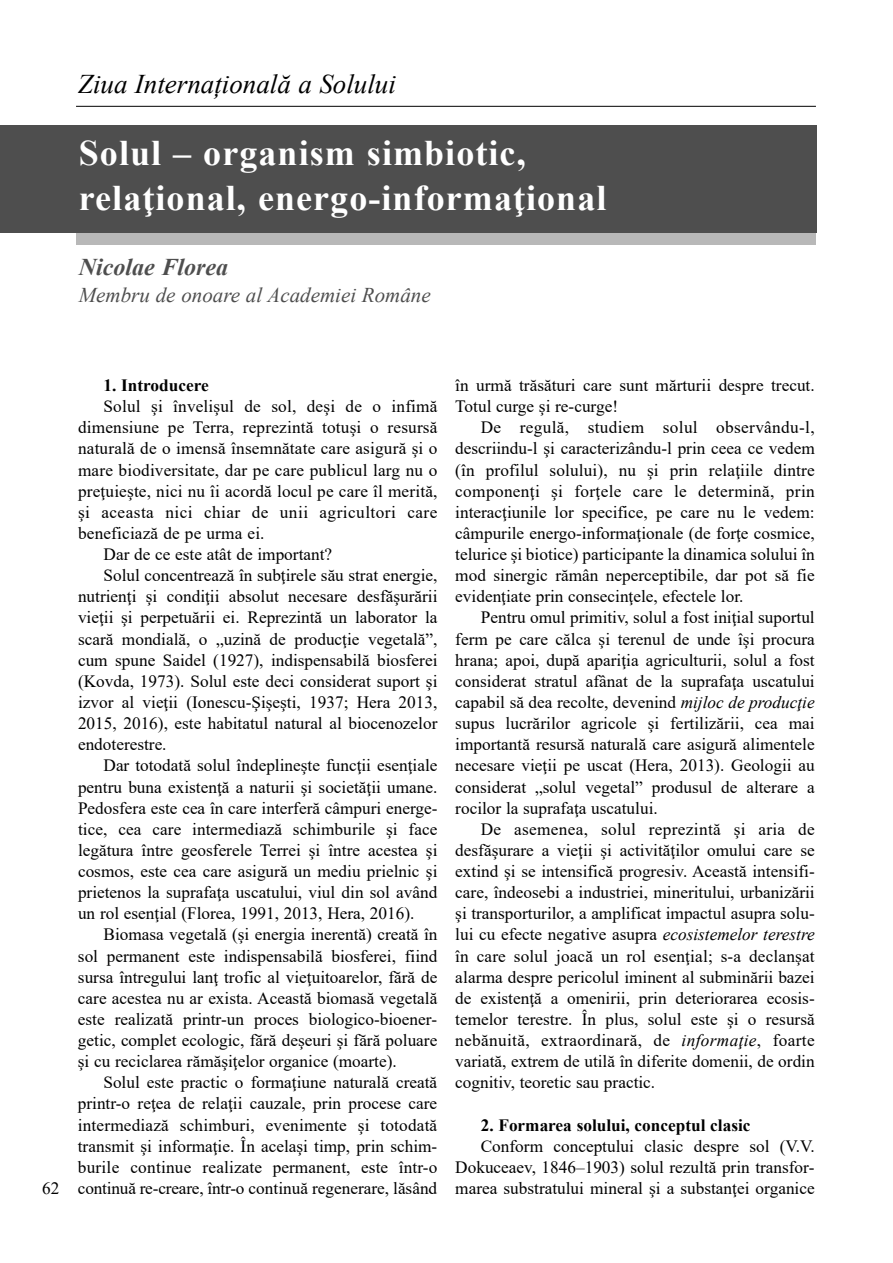
<style>
.page{position:relative;width:893px;height:1263px;background:#fff}
.page>*{position:absolute;margin:0;border:0;box-sizing:border-box;transform-origin:0 0}
.t1{font:700 36px/45.3px "Times New Roman";letter-spacing:.03em;color:#fff}
.t2{font:italic 27px "Times New Roman";color:#000}
.t3{font:italic 700 24px "Times New Roman";color:#4e4e4e}
.t4{font:italic 21px "Times New Roman";color:#4e4e4e}
.t5{font:17.25px/21.1px "Times New Roman";color:#000;text-align:justify}
.t6{font:700 17.25px "Times New Roman";color:#000}
.t7{font:17.25px "Times New Roman";letter-spacing:.025em;color:#000}
.s1{font-style:italic}
</style>
<div class="page">
<div style="left:77px;top:232px;width:739px;height:13px;background:#b8b8b8"></div>
<div style="left:0;top:126px;width:816px;height:107px;background:#4e4e4e"></div>
<hr style="left:76px;top:106px;width:740px;height:1px;background:#000">
<h2 class="t2" style="left:78px;top:68px;width:319px">Ziua Internațională a Solului</h2>
<h1 class="t1" style="left:79px;top:130px;width:529px">Solul – organism simbiotic, relaţional, energo-informaţional</h1>
<h3 class="t3" style="left:79px;top:254px;width:151px">Nicolae Florea</h3>
<p class="t4" style="left:79px;top:283px;width:353px">Membru de onoare al Academiei Române</p>
<p class="t5" style="left:42px;top:1177px;width:19px">62</p>
<p class="t6" style="left:104px;top:376px;width:107px">1. Introducere</p>
<p class="t5" style="left:104px;top:396px;width:335px">Solul şi învelişul de sol, deşi de o infimă</p>
<p class="t5" style="left:78px;top:417px;width:361px">dimensiune pe Terra, reprezintă totuşi o resursă</p>
<p class="t5" style="left:78px;top:438px;width:361px">naturală de o imensă însemnătate care asigură şi o</p>
<p class="t5" style="left:78px;top:459px;width:361px">mare biodiversitate, dar pe care publicul larg nu o</p>
<p class="t5" style="left:78px;top:480px;width:361px">preţuieşte, nici nu îi acordă locul pe care îl merită,</p>
<p class="t7" style="left:78px;top:502px;width:361px">şi aceasta nici chiar de unii agricultori care</p>
<p class="t5" style="left:78px;top:523px;width:188px">beneficiază de pe urma ei.</p>
<p class="t5" style="left:104px;top:544px;width:230px">Dar de ce este atât de important?</p>
<p class="t5" style="left:104px;top:565px;width:335px">Solul concentrează în subţirele său strat energie,</p>
<p class="t5" style="left:78px;top:586px;width:361px">nutrienţi şi condiţii absolut necesare desfăşurării</p>
<p class="t5" style="left:78px;top:607px;width:361px">vieţii şi perpetuării ei. Reprezintă un laborator la</p>
<p class="t5" style="left:78px;top:628px;width:361px">scară mondială, o „uzină de producţie vegetală”,</p>
<p class="t5" style="left:78px;top:649px;width:361px">cum spune Saidel (1927), indispensabilă biosferei</p>
<p class="t5" style="left:78px;top:670px;width:361px">(Kovda, 1973). Solul este deci considerat suport şi</p>
<p class="t5" style="left:78px;top:692px;width:361px">izvor al vieţii (Ionescu-Şişeşti, 1937; hera 2013,</p>
<p class="t5" style="left:78px;top:713px;width:361px">2015, 2016), este habitatul natural al biocenozelor</p>
<p class="t5" style="left:78px;top:734px;width:90px">endoterestre.</p>
<p class="t5" style="left:104px;top:755px;width:335px">Dar totodată solul îndeplineşte funcţii esenţiale</p>
<p class="t5" style="left:78px;top:776px;width:361px">pentru buna existenţă a naturii şi societăţii umane.</p>
<p class="t5" style="left:78px;top:797px;width:361px">Pedosfera este cea în care interferă câmpuri energe-</p>
<p class="t5" style="left:78px;top:818px;width:361px">tice, cea care intermediază schimburile şi face</p>
<p class="t5" style="left:78px;top:839px;width:361px">legătura între geosferele Terrei şi între acestea şi</p>
<p class="t5" style="left:78px;top:861px;width:361px">cosmos, este cea care asigură un mediu prielnic şi</p>
<p class="t5" style="left:78px;top:882px;width:361px">prietenos la suprafaţa uscatului, viul din sol având</p>
<p class="t5" style="left:78px;top:903px;width:338px">un rol esenţial (Florea, 1991, 2013, hera, 2016).</p>
<p class="t5" style="left:104px;top:924px;width:335px">Biomasa vegetală (şi energia inerentă) creată în</p>
<p class="t5" style="left:78px;top:945px;width:361px">sol permanent este indispensabilă biosferei, fiind</p>
<p class="t5" style="left:78px;top:966px;width:361px">sursa întregului lanţ trofic al vieţuitoarelor, fără de</p>
<p class="t5" style="left:78px;top:987px;width:361px">care acestea nu ar exista. Această biomasă vegetală</p>
<p class="t5" style="left:78px;top:1008px;width:361px">este realizată printr-un proces biologico-bioener-</p>
<p class="t5" style="left:78px;top:1030px;width:361px">getic, complet ecologic, fără deşeuri şi fără poluare</p>
<p class="t5" style="left:78px;top:1051px;width:320px">şi cu reciclarea rămăşiţelor organice (moarte).</p>
<p class="t5" style="left:103px;top:1072px;width:335px">Solul este practic o formaţiune naturală creată</p>
<p class="t5" style="left:78px;top:1093px;width:361px">printr-o reţea de relaţii cauzale, prin procese care</p>
<p class="t5" style="left:78px;top:1114px;width:361px">intermediază schimburi, evenimente şi totodată</p>
<p class="t5" style="left:78px;top:1135px;width:361px">transmit şi informaţie. În acelaşi timp, prin schim-</p>
<p class="t5" style="left:78px;top:1156px;width:361px">burile continue realizate permanent, este într-o</p>
<p class="t5" style="left:78px;top:1177px;width:361px">continuă re-creare, într-o continuă regenerare, lăsând</p>
<p class="t5" style="left:455px;top:375px;width:361px">în urmă trăsături care sunt mărturii despre trecut.<br>Totul curge şi re-curge!</p>
<p class="t5" style="left:455px;top:417px;width:361px;text-indent:26px">De regulă, studiem solul observându-l, descriindu-l şi caracterizându-l prin ceea ce vedem (în profilul solului), nu şi prin relaţiile dintre componenţi şi forţele care le determină, prin interacţiunile lor specifice, pe care nu le vedem: câmpurile energo-informaţionale (de forţe cosmice, telurice şi biotice) participante la dinamica solului în mod sinergic rămân neperceptibile, dar pot să fie evidenţiate prin consecinţele, efectele lor.</p>
<p class="t5" style="left:455px;top:607px;width:361px;text-indent:26px">Pentru omul primitiv, solul a fost iniţial suportul ferm pe care călca şi terenul de unde îşi procura hrana; apoi, după apariţia agriculturii, solul a fost considerat stratul afânat de la suprafaţa uscatului capabil să dea recolte, devenind <span class="s1">mijloc de producţie </span>supus lucrărilor agricole şi fertilizării, cea mai importantă resursă naturală care asigură alimentele necesare vieţii pe uscat (hera, 2013). Geologii au considerat „solul vegetal” produsul de alterare a rocilor la suprafaţa uscatului.</p>
<p class="t5" style="left:455px;top:818px;width:361px;text-indent:26px">De asemenea, solul reprezintă şi aria de desfăşurare a vieţii şi activităţilor omului care se extind şi se intensifică progresiv. Această intensifi&shy;care, îndeosebi a industriei, mineritului, urbanizării şi transporturilor, a amplificat impactul asupra solu&shy;lui cu efecte negative asupra <span class="s1">ecosistemelor terestre </span>în care solul joacă un rol esenţial; s-a declanşat alarma despre pericolul iminent al subminării bazei de existenţă a omenirii, prin deteriorarea ecosis&shy;temelor terestre. În plus, solul este şi o resursă nebănuită, extraordinară, de <span class="s1">informaţie</span>, foarte variată, extrem de utilă în diferite domenii, de ordin cognitiv, teoretic sau practic.</p>
<p class="t6" style="left:481px;top:1115px;width:271px">2. formarea solului, conceptul clasic</p>
<p class="t5" style="left:455px;top:1135px;width:361px;text-indent:26px">Conform conceptului clasic despre sol (V.V.<br>Dokuceaev, 1846–1903) solul rezultă prin transfor&shy;marea substratului mineral şi a substanţei organice</p>
</div>
